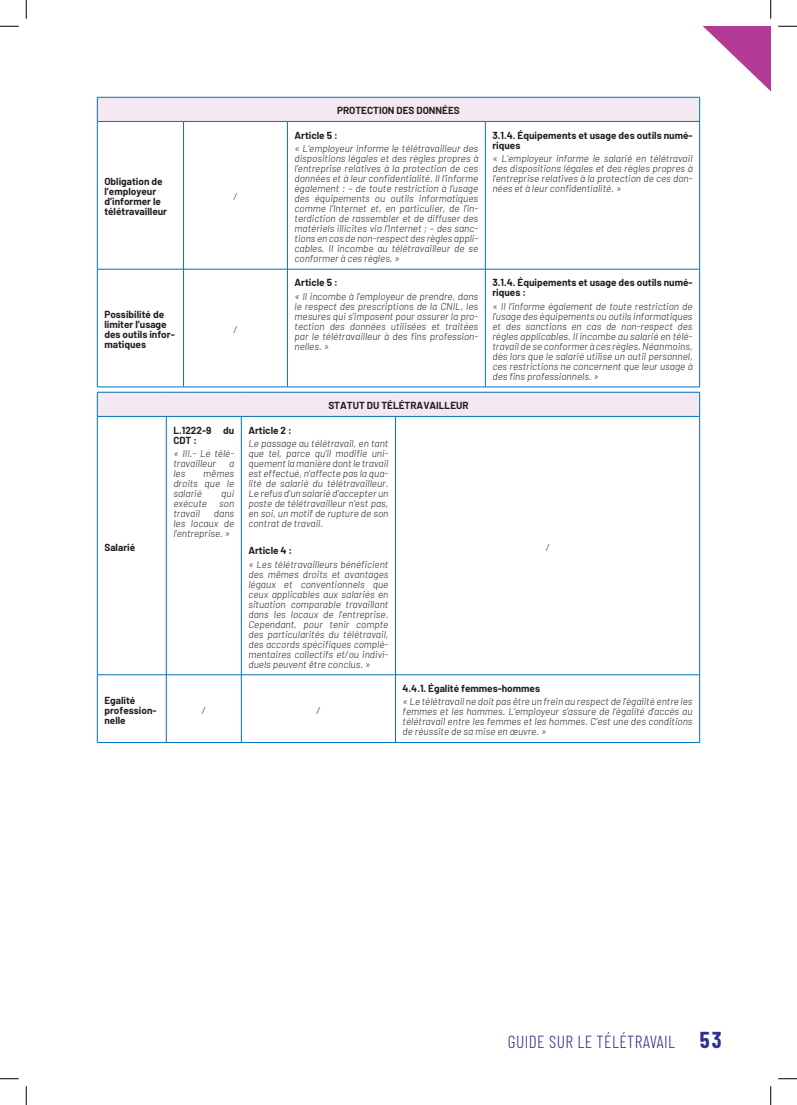
<style>
.page{position:relative;width:797px;height:1105px;background:#fff}
.page>*{position:absolute;margin:0;border:0;box-sizing:border-box;transform-origin:0 0}
.t1{font:300 17.5px "Barlow Condensed";letter-spacing:.025em;color:#2e3092}
.Texte_tableau{font:italic 300 10px/10px "Barlow";color:#231f20;text-align:justify}
.Texte_tableau-2{font:700 10px/10px "Barlow";color:#231f20}
.s1{font-style:italic}
.s2{font-weight:700;font-size:22.5px}
</style>
<div class="page">
<div style="left:97px;top:97px;width:602px;height:24px;background:#f4e8f2"></div>
<hr style="left:97px;top:97px;width:86px;height:1px;background:#0072bc">
<svg style="left:97px;top:97px;width:1px;height:24px"></svg>
<hr style="left:183px;top:97px;width:104px;height:1px;background:#0072bc">
<hr style="left:287px;top:97px;width:198px;height:1px;background:#0072bc">
<hr style="left:485px;top:97px;width:214px;height:1px;background:#0072bc">
<svg style="left:684px;top:26px;width:86px;height:95px"></svg>
<hr style="left:97px;top:121px;width:86px;height:1px;background:#0072bc">
<hr style="left:97px;top:122px;width:1px;height:147px;background:#0072bc">
<hr style="left:183px;top:121px;width:104px;height:1px;background:#0072bc">
<hr style="left:183px;top:122px;width:1px;height:147px;background:#0072bc">
<hr style="left:287px;top:121px;width:198px;height:1px;background:#0072bc">
<hr style="left:287px;top:122px;width:1px;height:147px;background:#0072bc">
<hr style="left:485px;top:121px;width:214px;height:1px;background:#0072bc">
<hr style="left:485px;top:122px;width:1px;height:147px;background:#0072bc">
<hr style="left:699px;top:122px;width:1px;height:147px;background:#0072bc">
<hr style="left:97px;top:269px;width:86px;height:1px;background:#0072bc">
<hr style="left:97px;top:269px;width:1px;height:118px;background:#0072bc">
<hr style="left:183px;top:269px;width:104px;height:1px;background:#0072bc">
<hr style="left:183px;top:269px;width:1px;height:118px;background:#0072bc">
<hr style="left:287px;top:269px;width:198px;height:1px;background:#0072bc">
<hr style="left:287px;top:269px;width:1px;height:118px;background:#0072bc">
<hr style="left:485px;top:269px;width:214px;height:1px;background:#0072bc">
<hr style="left:485px;top:269px;width:1px;height:118px;background:#0072bc">
<hr style="left:699px;top:269px;width:1px;height:118px;background:#0072bc">
<hr style="left:97px;top:387px;width:86px;height:1px;background:#0072bc">
<hr style="left:183px;top:387px;width:104px;height:1px;background:#0072bc">
<hr style="left:287px;top:387px;width:198px;height:1px;background:#0072bc">
<hr style="left:485px;top:387px;width:214px;height:1px;background:#0072bc">
<div style="left:97px;top:392px;width:602px;height:24px;background:#f4e8f2"></div>
<hr style="left:97px;top:392px;width:69px;height:1px;background:#0072bc">
<svg style="left:97px;top:392px;width:1px;height:24px"></svg>
<hr style="left:166px;top:392px;width:75px;height:1px;background:#0072bc">
<hr style="left:241px;top:392px;width:154px;height:1px;background:#0072bc">
<hr style="left:395px;top:392px;width:304px;height:1px;background:#0072bc">
<svg style="left:699px;top:392px;width:1px;height:24px"></svg>
<hr style="left:97px;top:416px;width:69px;height:1px;background:#0072bc">
<hr style="left:97px;top:417px;width:1px;height:258px;background:#0072bc">
<hr style="left:166px;top:416px;width:75px;height:1px;background:#0072bc">
<hr style="left:166px;top:417px;width:1px;height:258px;background:#0072bc">
<hr style="left:241px;top:416px;width:154px;height:1px;background:#0072bc">
<hr style="left:241px;top:417px;width:1px;height:258px;background:#0072bc">
<hr style="left:395px;top:416px;width:304px;height:1px;background:#0072bc">
<hr style="left:395px;top:417px;width:1px;height:258px;background:#0072bc">
<hr style="left:699px;top:417px;width:1px;height:258px;background:#0072bc">
<hr style="left:97px;top:674px;width:69px;height:1px;background:#0072bc">
<hr style="left:97px;top:675px;width:1px;height:67px;background:#0072bc">
<hr style="left:166px;top:674px;width:75px;height:1px;background:#0072bc">
<hr style="left:166px;top:675px;width:1px;height:67px;background:#0072bc">
<hr style="left:241px;top:674px;width:154px;height:1px;background:#0072bc">
<hr style="left:241px;top:675px;width:1px;height:67px;background:#0072bc">
<hr style="left:395px;top:674px;width:304px;height:1px;background:#0072bc">
<hr style="left:395px;top:675px;width:1px;height:67px;background:#0072bc">
<hr style="left:699px;top:675px;width:1px;height:67px;background:#0072bc">
<hr style="left:97px;top:742px;width:69px;height:1px;background:#0072bc">
<hr style="left:166px;top:742px;width:75px;height:1px;background:#0072bc">
<hr style="left:241px;top:742px;width:154px;height:1px;background:#0072bc">
<hr style="left:395px;top:742px;width:304px;height:1px;background:#0072bc">
<svg style="left:0;top:25px;width:19px;height:2px"></svg>
<svg style="left:778px;top:25px;width:19px;height:2px"></svg>
<svg style="left:0;top:1078px;width:19px;height:1px"></svg>
<svg style="left:778px;top:1078px;width:19px;height:1px"></svg>
<svg style="left:25px;top:0;width:2px;height:19px"></svg>
<svg style="left:25px;top:1086px;width:2px;height:19px"></svg>
<svg style="left:770px;top:0;width:1px;height:19px"></svg>
<svg style="left:770px;top:1086px;width:1px;height:19px"></svg>
<p class="Texte_tableau-2" style="left:104px;top:176px;width:64px">Obligation de l’employeur d’informer le télétravailleur</p>
<p class="Texte_tableau-2" style="left:104px;top:309px;width:72px">Possibilité de limiter l’usage des outils infor&shy;matiques</p>
<p class="Texte_tableau" style="left:234px;top:191px;width:5px">/</p>
<p class="Texte_tableau" style="left:234px;top:324px;width:5px">/</p>
<p class="Texte_tableau-2" style="left:337px;top:105px;width:124px">PROTECTION DES DONNÉES</p>
<p class="Texte_tableau-2" style="left:294px;top:129px;width:45px">Article 5 :</p>
<p class="Texte_tableau" style="left:294px;top:143px;width:185px">« L’employeur informe le télétravailleur des dispositions légales et des règles propres à l’entreprise relatives à la protection de ces données et à leur confidentialité. Il l’informe également : – de toute restriction à l’usage des équipements ou outils informatiques comme l’Internet et, en particulier, de l’in&shy;terdiction de rassembler et de diffuser des matériels illicites via l’Internet ; – des sanc&shy;tions en cas de non-respect des règles appli&shy;cables. Il incombe au télétravailleur de se conformer à ces règles. »</p>
<p class="Texte_tableau-2" style="left:294px;top:277px;width:45px">Article 5 :</p>
<p class="Texte_tableau" style="left:294px;top:290px;width:185px">« Il incombe à l’employeur de prendre, dans le respect des prescriptions de la CNIL, les mesures qui s’imposent pour assurer la pro&shy;tection des données utilisées et traitées par le télétravailleur à des fins profession&shy;nelles. »</p>
<p class="Texte_tableau-2" style="left:104px;top:541px;width:32px">Salarié</p>
<p class="Texte_tableau-2" style="left:173px;top:424px;width:62px">L.1222-9 du<br>CDT :</p>
<p class="Texte_tableau" style="left:173px;top:448px;width:62px">« III.- Le télé&shy;travailleur</p>
<p class="Texte_tableau" style="left:229px;top:458px;width:7px">a</p>
<p class="Texte_tableau" style="left:173px;top:468px;width:62px;text-indent:30px">mêmes droits que le salarié</p>
<p class="Texte_tableau" style="left:173px;top:468px;width:13px">les</p>
<p class="Texte_tableau" style="left:173px;top:488px;width:62px;text-indent:48px">qui exécute son travail</p>
<p class="Texte_tableau" style="left:173px;top:508px;width:62px;text-indent:40px">dans les locaux de l'entreprise. »</p>
<p class="Texte_tableau-2" style="left:328px;top:400px;width:142px">STATUT DU TÉLÉTRAVAILLEUR</p>
<p class="Texte_tableau-2" style="left:248px;top:424px;width:45px">Article 2 :</p>
<p class="Texte_tableau" style="left:248px;top:438px;width:141px">Le passage au télétravail, en tant que tel, parce qu’il modifie uni&shy;quement la manière dont le travail est effectué, n’affecte pas la qua&shy;lité de salarié du télétravailleur.<br>Le refus d’un salarié d’accepter un poste de télétravailleur n’est pas, en soi, un motif de rupture de son contrat de travail.</p>
<p class="Texte_tableau-2" style="left:248px;top:545px;width:45px">Article 4 :</p>
<p class="Texte_tableau" style="left:248px;top:558px;width:141px">« Les télétravailleurs bénéficient des mêmes droits et avantages légaux et conventionnels que ceux applicables aux salariés en situation comparable travaillant dans les locaux de l’entreprise.<br>Cependant, pour tenir compte des particularités du télétravail, des accords spécifiques complé&shy;mentaires collectifs et/ou indivi&shy;duels peuvent être conclus. »</p>
<p class="Texte_tableau-2" style="left:492px;top:129px;width:202px">3.1.4. Équipements et usage des outils numé&shy;riques</p>
<p class="Texte_tableau" style="left:492px;top:153px;width:202px">« L’employeur informe le salarié en télétravail des dispositions légales et des règles propres à l’entreprise relatives à la protection de ces don&shy;nées et à leur confidentialité. »</p>
<p class="Texte_tableau-2" style="left:492px;top:277px;width:202px">3.1.4. Équipements et usage des outils numé&shy;riques :</p>
<p class="Texte_tableau" style="left:492px;top:300px;width:202px">« Il l’informe également de toute restriction de l’usage des équipements ou outils informatiques et des sanctions en cas de non-respect des règles applicables. Il incombe au salarié en télé&shy;travail de se conformer à ces règles. Néanmoins, dès lors que le salarié utilise un outil personnel, ces restrictions ne concernent que leur usage à des fins professionnels. »</p>
<p class="Texte_tableau" style="left:545px;top:541px;width:5px">/</p>
<p class="Texte_tableau-2" style="left:104px;top:694px;width:54px">Egalité profession&shy;nelle</p>
<p class="Texte_tableau" style="left:202px;top:704px;width:5px">/</p>
<p class="Texte_tableau" style="left:316px;top:704px;width:5px">/</p>
<p class="Texte_tableau-2" style="left:402px;top:682px;width:139px">4<span class="s1">.</span>4.1. Égalité femmes-hommes</p>
<p class="Texte_tableau" style="left:402px;top:696px;width:291px">« Le télétravail ne doit pas être un frein au respect de l’égalité entre les femmes et les hommes. L’employeur s’assure de l’égalité d’accès au télétravail entre les femmes et les hommes. C’est une des conditions de réussite de sa mise en œuvre. »</p>
<h1 class="t1" style="left:508px;top:1029px;width:215px">GUIDE SUR LE TÉLÉTRAVAIL <span class="s2">53</span></h1>
</div>
